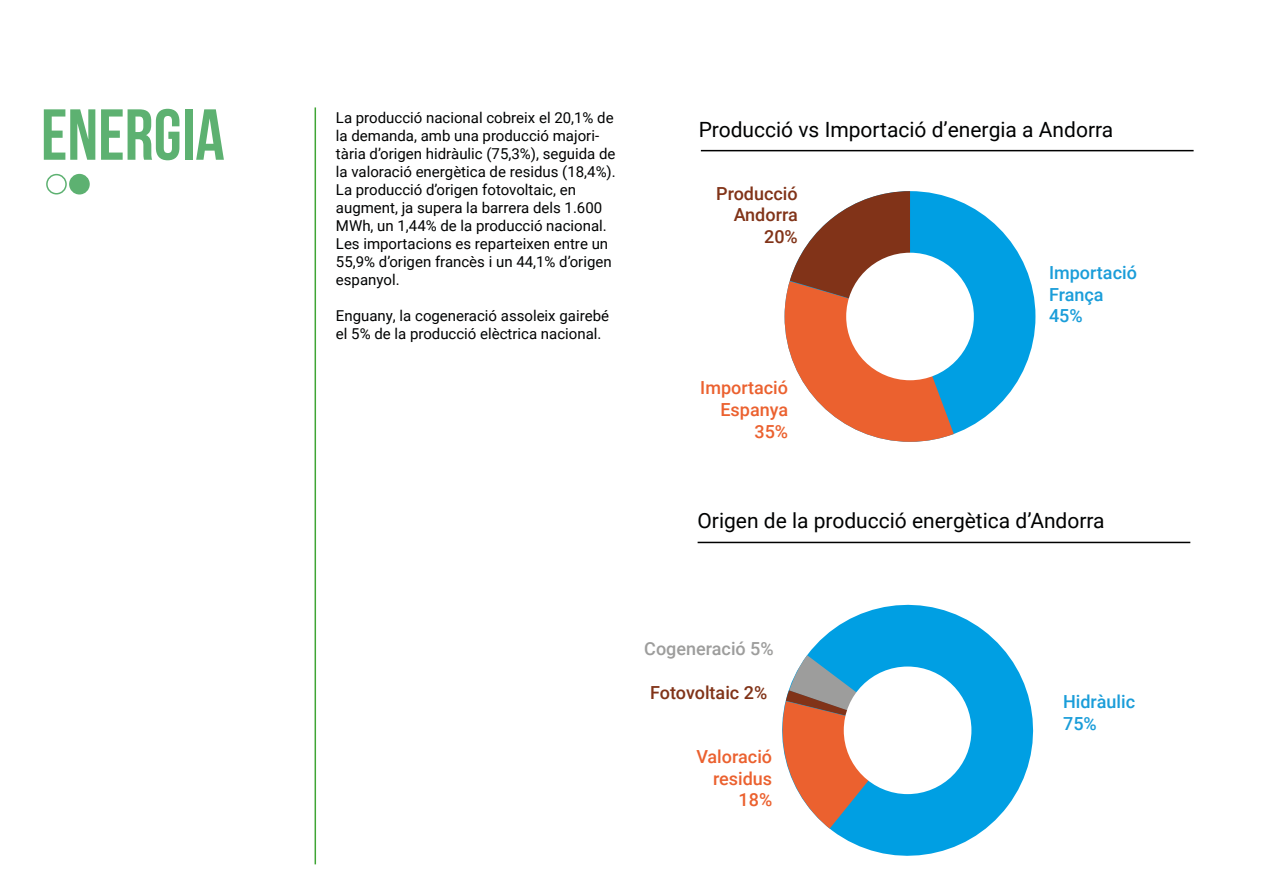
<style>
.page{position:relative;width:1263px;height:893px;background:#fff}
.page>*{position:absolute;margin:0;border:0;box-sizing:border-box;transform-origin:0 0}
.t1{font:72px "Bebas Neue";color:#5db171}
.t2{font:21px "Roboto";color:#010202}
.t3{font:500 18px/21.6px "Roboto";color:#eb612f;text-align:right}
.t4{font:500 18px/21.6px "Roboto";color:#813318;text-align:right}
.t5{font:500 18px/21.6px "Roboto";color:#1a9dd9}
.t6{font:500 18px "Roboto";color:#9d9d9c}
.t7{font:15px/18px "Roboto";color:#010202}
</style>
<div class="page">
<hr style="left:315px;top:107px;width:1px;height:757px;background:#3fa535">
<div style="left:784px;top:191px;width:251px;height:251px;background:#009fe3;border-radius:50%"></div>
<svg style="left:784px;top:191px;width:170px;height:251px"></svg>
<div style="left:846px;top:253px;width:128px;height:127px;background:#fff;border-radius:50%"></div>
<svg style="left:807px;top:604px;width:227px;height:252px;fill:#009fe3"></svg>
<svg style="left:782px;top:655px;width:127px;height:173px;background:#9c8d8a"></svg>
<div style="left:844px;top:666px;width:127px;height:128px;background:#fff;border-radius:50%"></div>
<hr style="left:698px;top:542px;width:492px;height:1px;background:#000">
<hr style="left:701px;top:150px;width:492px;height:1px;background:#000">
<div style="left:46px;top:174px;width:21px;height:20px;border:2px solid #5db171;border-radius:50%"></div>
<div style="left:70px;top:175px;width:19px;height:19px;background:#5db171;border-radius:50%"></div>
<div style="left:69px;top:174px;width:21px;height:20px;border:2px solid #5db171;border-radius:50%"></div>
<h1 class="t1" style="left:41px;top:95px;width:185px">ENERGIA</h1>
<p class="t7" style="left:336px;top:108px;width:281px">La producció nacional cobreix el 20,1% de la demanda, amb una producció majori&shy;tària d’origen hidràulic (75,3%), seguida de la valoració energètica de residus (18,4%).<br>La producció d’origen fotovoltaic, en augment, ja supera la barrera dels 1.600<br>MWh, un 1,44% de la producció nacional.<br>Les importacions es reparteixen entre un 55,9% d’origen francès i un 44,1% d’origen espanyol.</p>
<p class="t7" style="left:336px;top:306px;width:275px">Enguany, la cogeneració assoleix gairebé el 5% de la producció elèctrica nacional.</p>
<h2 class="t2" style="left:699px;top:115px;width:416px">Producció vs Importació d’energia a Andorra</h2>
<p class="t4" style="left:716px;top:182px;width:83px">Producció<br>Andorra<br>20%</p>
<p class="t3" style="left:700px;top:376px;width:89px">Importació<br>Espanya<br>35%</p>
<p class="t5" style="left:1049px;top:261px;width:89px">Importació<br>França<br>45%</p>
<h2 class="t2" style="left:697px;top:505px;width:409px">Origen de la producció energètica d’Andorra</h2>
<p class="t6" style="left:644px;top:635px;width:131px">Cogeneració 5%</p>
<p class="t4" style="left:650px;top:681px;width:119px">Fotovoltaic 2%</p>
<p class="t3" style="left:696px;top:745px;width:77px">Valoració residus<br>18%</p>
<p class="t5" style="left:1063px;top:690px;width:73px">Hidràulic<br>75%</p>
</div>
